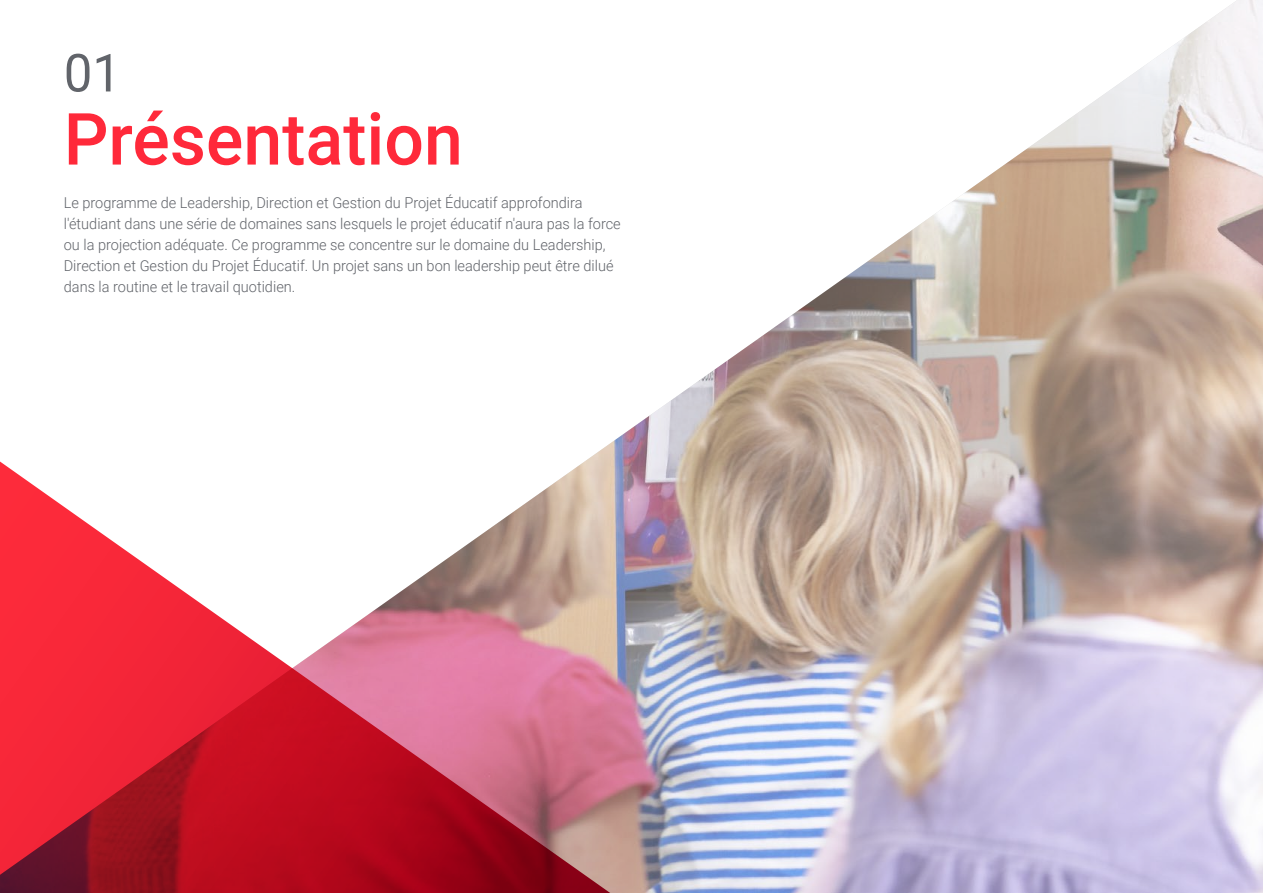
<style>
.page{position:relative;width:1263px;height:893px;background:#fff}
.page>*{position:absolute;margin:0;border:0;box-sizing:border-box;transform-origin:0 0}
.t1{font:500 72px "Roboto";color:#ff293a}
.t2{font:52.5px "Roboto";color:#61646a}
.t3{font:300 15px/21px "Roboto";color:#61646a}
</style>
<div class="page">
<img style="left:607px;top:0;width:656px;height:893px">
<svg style="left:0;top:446px;width:640px;height:447px"></svg>
<h2 class="t2" style="left:64px;top:36px;width:59px">01</h2>
<h1 class="t1" style="left:64px;top:89px;width:401px">Présentation</h1>
<p class="t3" style="left:64px;top:191px;width:558px">Le programme de Leadership, Direction et Gestion du Projet Éducatif approfondira l'étudiant dans une série de domaines sans lesquels le projet éducatif n'aura pas la force ou la projection adéquate. Ce programme se concentre sur le domaine du Leadership, Direction et Gestion du Projet Éducatif. Un projet sans un bon leadership peut être dilué dans la routine et le travail quotidien.</p>
</div>
